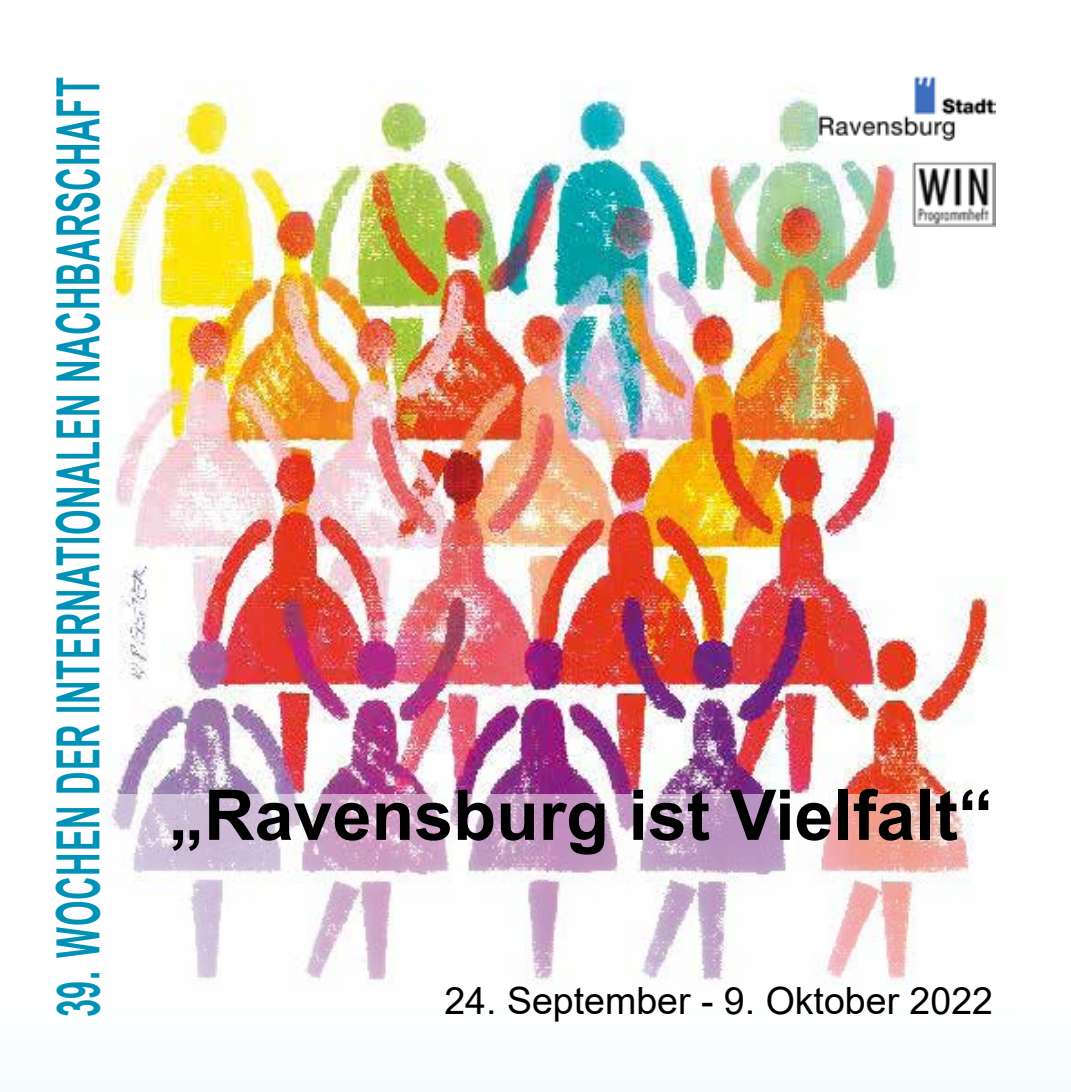
<style>
.page{position:relative;width:1071px;height:1092px;background:#fff}
.page>*{position:absolute;margin:0;border:0;box-sizing:border-box;transform-origin:0 0}
.t1{font:700 70px "Arial";color:#000}
.t2{font:700 59.75px "Arial Narrow";letter-spacing:.02em;color:#0091b6;scale:.67 1}
.t3{font:37.5px "Arial";color:#000}
</style>
<div class="page">
<img style="left:104px;top:87px;width:894px;height:707px">
<svg style="left:107px;top:794px;width:867px;height:191px"></svg>
<img style="left:818px;top:76px;width:177px;height:65px">
<img style="left:912px;top:162px;width:82px;height:64px">
<p class="t2" style="left:33px;top:1017px;width:1404px;rotate:-90deg">39. WOCHEN DER INTERNATIONALEN NACHBARSCHAFT</p>
<p class="t1" style="left:169px;top:765px;width:825px">„Ravensburg ist Vielfalt“</p>
<p class="t3" style="left:444px;top:974px;width:550px">24. September - 9. Oktober 2022</p>
</div>
